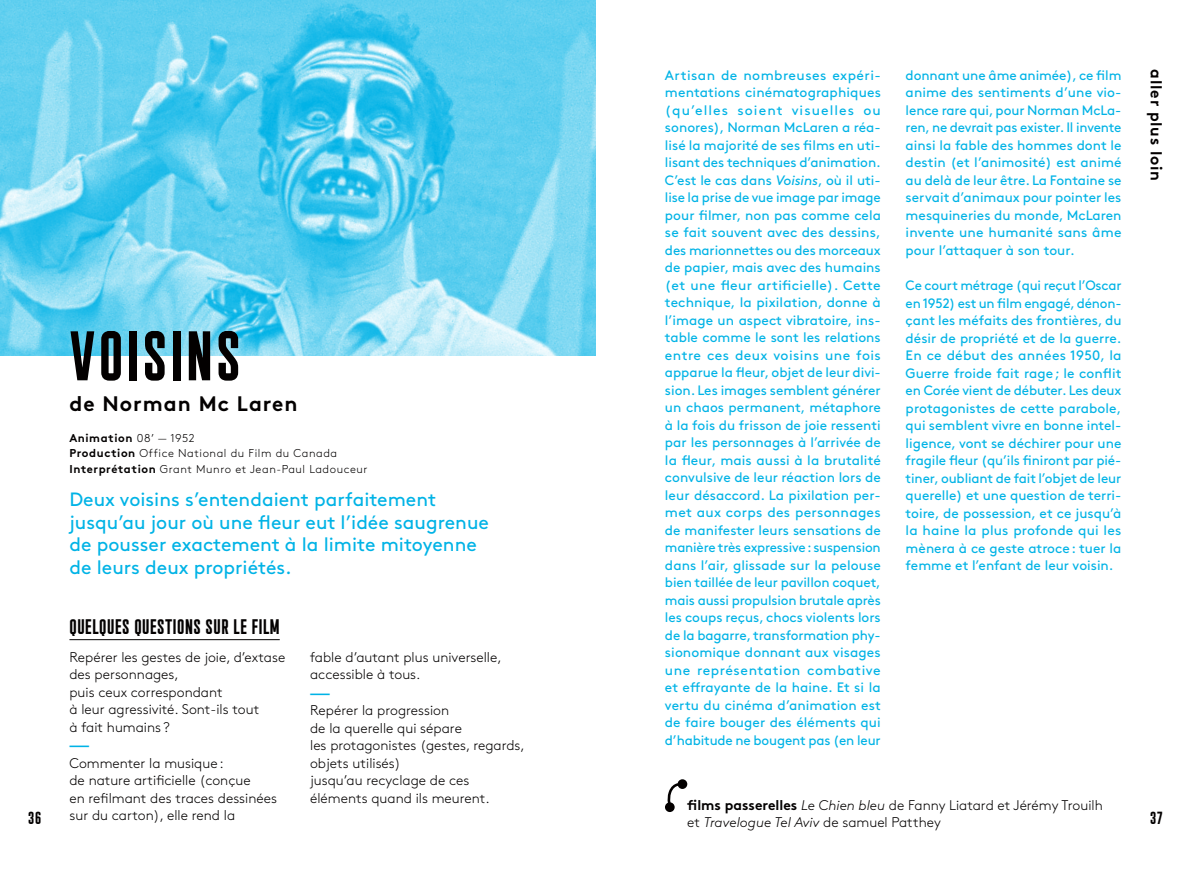
<style>
.page{position:relative;width:1191px;height:893px;background:#fff}
.page>*{position:absolute;margin:0;border:0;box-sizing:border-box;transform-origin:0 0}
.FICHE_-_titre_film{font:70px "Plaak 2 Griffon 42 Bold";letter-spacing:.05em;color:#030000}
.FICHE_-_inter{font:21px "Plaak 2 Griffon 42 Bold";letter-spacing:.025em;color:#030000}
.FICHE_-_réalisation{font:700 21px "Brown Std";letter-spacing:.05em;color:#030000}
.CHAPÔ{font:19.25px/22.8px "Brown Std";color:#00b3e6}
.t1{font:17.5px "Plaak 2 Griffon 42 Bold";color:#030000}
.t2{font:700 15.75px "Brown Std";letter-spacing:.05em;color:#030000}
.FICHE_-_questions{font:300 14px/17.5px "Brown Std";color:#030000}
.TXT_COURANT_-_drapea{font:300 14px/17.5px "Brown Std";color:#030000}
.FICHE_-_tiret{font:700 14px "Brown Std";color:#00b3e6}
.FICHE_-_txt_bleu{font:13.65px/17.5px "Brown Std";color:#00b3e6;text-align:justify}
.FICHE_-_infos_films{font:300 11.38px "Brown Std";letter-spacing:.05em;color:#030000}
.FICHE_-_infos_films-2{font:700 11.38px "Brown Std";letter-spacing:.05em;color:#030000}
.s1{font-style:italic}
.s2{font-weight:300}
.s3{font-weight:700}
</style>
<div class="page">
<svg style="left:677px;top:779px;width:10px;height:10px"></svg>
<div style="left:665px;top:802px;width:9px;height:10px;background:#030000;border-radius:50%"></div>
<svg style="left:667px;top:779px;width:18px;height:31px"></svg>
<img style="left:0;top:0;width:595px;height:355px">
<hr style="left:69px;top:639px;width:211px;height:1px;background:#030000">
<p class="FICHE_-_txt_bleu" style="left:665px;top:66px;width:217px">Artisan de nombreuses expéri&shy;mentations cinématographiques (qu’elles soient visuelles ou sonores), Norman McLaren a réa&shy;lisé la majorité de ses films en uti&shy;lisant des techniques d’animation.<br>C’est le cas dans <span class="s1">Voisins</span>, où il uti&shy;lise la prise de vue image par image pour filmer, non pas comme cela se fait souvent avec des dessins, des marionnettes ou des morceaux de papier, mais avec des humains (et une fleur artificielle). Cette technique, la pixilation, donne à l’image un aspect vibratoire, ins&shy;table comme le sont les relations entre ces deux voisins une fois apparue la fleur, objet de leur divi&shy;sion. Les images semblent générer un chaos permanent, métaphore à la fois du frisson de joie ressenti par les personnages à l’arrivée de la fleur, mais aussi à la brutalité convulsive de leur réaction lors de leur désaccord. La pixilation per&shy;met aux corps des personnages de manifester leurs sensations de manière très expressive: suspension dans l’air, glissade sur la pelouse bien taillée de leur pavillon coquet, mais aussi propulsion brutale après les coups reçus, chocs violents lors de la bagarre, transformation phy&shy;sionomique donnant aux visages une représentation combative et effrayante de la haine. Et si la vertu du cinéma d’animation est de faire bouger des éléments qui d’habitude ne bougent pas (en leur</p>
<p class="FICHE_-_txt_bleu" style="left:905px;top:66px;width:217px">donnant une âme animée), ce film anime des sentiments d’une vio&shy;lence rare qui, pour Norman McLa&shy;ren, ne devrait pas exister. Il invente ainsi la fable des hommes dont le destin (et l’animosité) est animé au delà de leur être. La Fontaine se servait d’animaux pour pointer les mesquineries du monde, McLaren invente une humanité sans âme pour l’attaquer à son tour.</p>
<p class="FICHE_-_txt_bleu" style="left:905px;top:277px;width:217px">Ce court métrage (qui reçut l’Oscar en 1952) est un film engagé, dénon&shy;çant les méfaits des frontières, du désir de propriété et de la guerre.<br>En ce début des années 1950, la Guerre froide fait rage; le conflit en Corée vient de débuter. Les deux protagonistes de cette parabole, qui semblent vivre en bonne intel&shy;ligence, vont se déchirer pour une fragile fleur (qu’ils finiront par pié&shy;tiner, oubliant de fait l’objet de leur querelle) et une question de terri&shy;toire, de possession, et ce jusqu’à la haine la plus profonde qui les mènera à ce geste atroce: tuer la femme et l’enfant de leur voisin.</p>
<p class="FICHE_-_titre_film" style="left:69px;top:322px;width:173px">VOISINS</p>
<p class="FICHE_-_réalisation" style="left:69px;top:391px;width:230px">de Norman Mc Laren</p>
<p class="FICHE_-_infos_films-2" style="left:69px;top:431px;width:127px">Animation <span class="s2">08’ — 1952</span></p>
<p class="FICHE_-_infos_films" style="left:69px;top:447px;width:269px"><span class="s3">Production</span> Office National du Film du Canada</p>
<p class="FICHE_-_infos_films" style="left:69px;top:463px;width:300px"><span class="s3">Interprétation</span> Grant Munro et Jean-Paul Ladouceur</p>
<p class="CHAPÔ" style="left:69px;top:488px;width:421px">Deux voisins s’entendaient parfaitement jusqu’au jour où une fleur eut l’idée saugrenue de pousser exactement à la limite mitoyenne de leurs deux propriétés.</p>
<p class="FICHE_-_inter" style="left:69px;top:617px;width:212px">QUELQUES QUESTIONS SUR LE FILM</p>
<p class="FICHE_-_questions" style="left:69px;top:648px;width:217px">Repérer les gestes de joie, d’extase des personnages,<br>puis ceux correspondant<br>à leur agressivité. Sont-ils tout<br>à fait humains?</p>
<p class="FICHE_-_tiret" style="left:69px;top:737px;width:21px">—</p>
<p class="FICHE_-_questions" style="left:69px;top:754px;width:209px">Commenter la musique:<br>de nature artificielle (conçue<br>en refilmant des traces dessinées sur du carton), elle rend la</p>
<p class="FICHE_-_questions" style="left:310px;top:648px;width:193px">fable d’autant plus universelle, accessible à tous.</p>
<p class="FICHE_-_tiret" style="left:310px;top:684px;width:21px">—</p>
<p class="FICHE_-_questions" style="left:310px;top:702px;width:216px">Repérer la progression<br>de la querelle qui sépare<br>les protagonistes (gestes, regards, objets utilisés)<br>jusqu’au recyclage de ces éléments quand ils meurent.</p>
<p class="t1" style="left:28px;top:809px;width:15px">36</p>
<p class="TXT_COURANT_-_drapea" style="left:687px;top:797px;width:417px"><span class="s3">films passerelles</span> <span class="s1">Le Chien bleu</span> de Fanny Liatard et Jérémy Trouilh et <span class="s1">Travelogue Tel Aviv</span> de samuel Patthey</p>
<p class="t2" style="left:1165px;top:69px;width:113px;rotate:90deg">aller plus loin</p>
<p class="t1" style="left:1150px;top:809px;width:14px">37</p>
</div>
